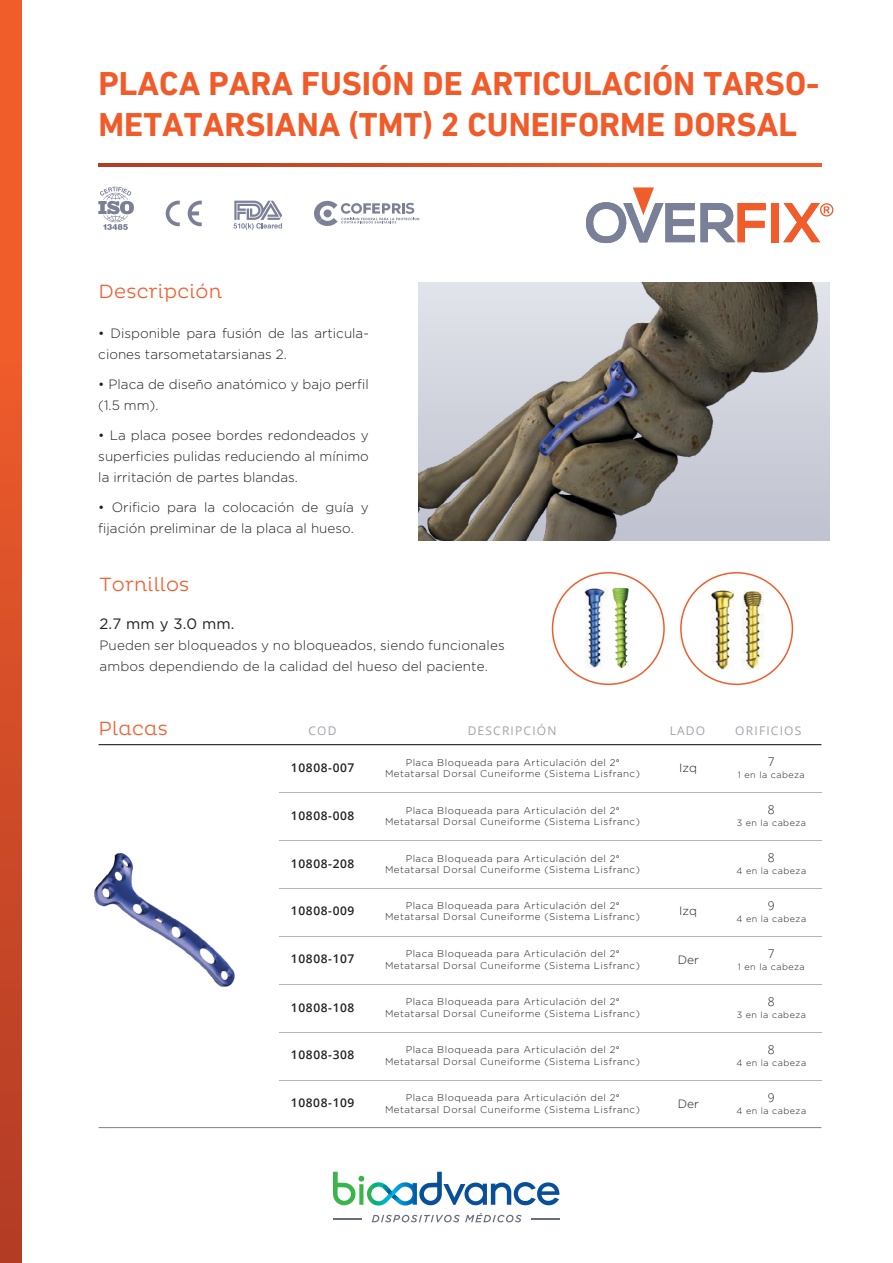
<style>
.page{position:relative;width:893px;height:1263px;background:#fff}
.page>*{position:absolute;margin:0;border:0;box-sizing:border-box;transform-origin:0 0}
.t1{font:700 33.75px/40.5px "DIN Next LT Pro";color:#f15a29}
.t2{font:300 19.5px "Pluto";letter-spacing:.01em;color:#f15c2b}
.t3{font:15px "Gotham";color:#231f20}
.t4{font:300 13.5px/21px "Gotham";color:#231f20}
.t5{font:600 12px "Open Sans";letter-spacing:.05em;color:#231f20}
.t6{font:12px "Open Sans";letter-spacing:.1em;color:#a0a3ab}
.t7{font:300 12px "Gotham";color:#231f20}
.t8{font:300 12px "Open Sans";color:#231f20}
.t9{font:300 9.75px/11.4px "Gotham";letter-spacing:.05em;color:#231f20;text-align:center}
.t10{font:300 9px "Gotham";letter-spacing:.05em;color:#231f20}
.s1{font-family:"Myriad Pro";font-weight:400}
</style>
<div class="page">
<div style="left:0;top:0;width:21px;height:1263px;background:linear-gradient(to bottom,#fd622c,#b43d25)"></div>
<svg style="left:99px;top:163px;width:722px;height:3px;background:#d84f28"></svg>
<div style="left:771px;top:203px;width:8px;height:39px;background:#f15c2b"></div>
<svg style="left:783px;top:203px;width:50px;height:39px"></svg>
<svg style="left:586px;top:187px;width:180px;height:56px"></svg>
<svg style="left:333px;top:1172px;width:226px;height:34px"></svg>
<svg style="left:334px;top:1218px;width:28px;height:1px"></svg>
<svg style="left:531px;top:1218px;width:29px;height:1px"></svg>
<svg style="left:372px;top:1213px;width:150px;height:9px"></svg>
<svg style="left:166px;top:201px;width:14px;height:25px"></svg>
<svg style="left:188px;top:201px;width:14px;height:25px"></svg>
<svg style="left:234px;top:201px;width:48px;height:29px"></svg>
<svg style="left:98px;top:187px;width:36px;height:43px"></svg>
<svg style="left:314px;top:201px;width:105px;height:25px"></svg>
<img style="left:94px;top:853px;width:141px;height:134px">
<hr style="left:99px;top:744px;width:722px;height:1px;background:#030505">
<hr style="left:99px;top:1127px;width:722px;height:1px;background:#7b8096">
<hr style="left:279px;top:792px;width:542px;height:1px;background:#b1b6b9">
<hr style="left:279px;top:840px;width:542px;height:1px;background:#b1b6b9">
<hr style="left:279px;top:936px;width:542px;height:1px;background:#b1b6b9">
<hr style="left:279px;top:984px;width:542px;height:1px;background:#b1b6b9">
<hr style="left:279px;top:1032px;width:542px;height:1px;background:#b1b6b9">
<img style="left:419px;top:282px;width:410px;height:258px">
<hr style="left:279px;top:888px;width:542px;height:1px;background:#b1b6b9">
<hr style="left:279px;top:1080px;width:542px;height:1px;background:#b1b6b9">
<div style="left:552px;top:572px;width:113px;height:113px;border:2px solid #f15c2b;border-radius:50%"></div>
<img style="left:613px;top:589px;width:15px;height:78px">
<img style="left:584px;top:588px;width:24px;height:80px">
<img style="left:742px;top:590px;width:22px;height:79px">
<img style="left:711px;top:590px;width:23px;height:79px">
<div style="left:680px;top:572px;width:113px;height:113px;border:2px solid #f15c2b;border-radius:50%"></div>
<h1 class="t1" style="left:99px;top:63px;width:722px">PLACA PARA FUSIÓN DE ARTICULACIÓN TARSO-<br>METATARSIANA (TMT) 2 CUNEIFORME DORSAL</h1>
<h2 class="t2" style="left:99px;top:280px;width:125px">Descripción</h2>
<h3 class="t4" style="left:98px;top:322px;width:272px">• Disponible para fusión de las articula&shy;ciones tarsometatarsianas 2.</h3>
<h3 class="t4" style="left:98px;top:373px;width:272px">• Placa de diseño anatómico y bajo perfil (1.5 mm).</h3>
<h3 class="t4" style="left:98px;top:424px;width:272px;text-align:justify">• La placa posee bordes redondeados y superficies pulidas reduciendo al mínimo la irritación de partes blandas.</h3>
<h3 class="t4" style="left:98px;top:496px;width:272px">• Orificio para la colocación de guía y fijación preliminar de la placa al hueso.</h3>
<h2 class="t2" style="left:100px;top:574px;width:91px">Tornillos</h2>
<h3 class="t3" style="left:100px;top:614px;width:137px">2.7 mm y 3.0 mm.</h3>
<h3 class="t4" style="left:100px;top:634px;width:407px">Pueden ser bloqueados y no bloqueados, siendo funcionales ambos dependiendo de la calidad del hueso del paciente.</h3>
<h2 class="t2" style="left:99px;top:717px;width:71px">Placas</h2>
<p class="t6" style="left:308px;top:722px;width:30px">COD</p>
<p class="t6" style="left:468px;top:722px;width:90px">DESCRIPCIÓN</p>
<p class="t6" style="left:670px;top:722px;width:37px">LADO</p>
<p class="t7" style="left:679px;top:760px;width:19px">Izq</p>
<p class="t9" style="left:385px;top:756px;width:256px">Placa Bloqueada para Articulación del 2<span class="s1">°<br></span>Metatarsal Dorsal Cuneiforme (Sistema Lisfranc)</p>
<p class="t5" style="left:291px;top:759px;width:65px">10808-007</p>
<p class="t5" style="left:291px;top:807px;width:65px">10808-008</p>
<p class="t5" style="left:291px;top:855px;width:65px">10808-208</p>
<p class="t5" style="left:291px;top:902px;width:65px">10808-009</p>
<p class="t5" style="left:291px;top:951px;width:65px">10808-107</p>
<p class="t5" style="left:291px;top:999px;width:65px">10808-108</p>
<p class="t5" style="left:291px;top:1047px;width:65px">10808-308</p>
<p class="t5" style="left:291px;top:1095px;width:65px">10808-109</p>
<p class="t9" style="left:385px;top:804px;width:256px">Placa Bloqueada para Articulación del 2<span class="s1">°<br></span>Metatarsal Dorsal Cuneiforme (Sistema Lisfranc)</p>
<p class="t9" style="left:385px;top:852px;width:256px">Placa Bloqueada para Articulación del 2<span class="s1">°<br></span>Metatarsal Dorsal Cuneiforme (Sistema Lisfranc)</p>
<p class="t9" style="left:385px;top:900px;width:256px">Placa Bloqueada para Articulación del 2<span class="s1">°<br></span>Metatarsal Dorsal Cuneiforme (Sistema Lisfranc)</p>
<p class="t9" style="left:385px;top:948px;width:256px">Placa Bloqueada para Articulación del 2<span class="s1">°<br></span>Metatarsal Dorsal Cuneiforme (Sistema Lisfranc)</p>
<p class="t9" style="left:385px;top:996px;width:256px">Placa Bloqueada para Articulación del 2<span class="s1">°<br></span>Metatarsal Dorsal Cuneiforme (Sistema Lisfranc)</p>
<p class="t9" style="left:385px;top:1044px;width:256px">Placa Bloqueada para Articulación del 2<span class="s1">°<br></span>Metatarsal Dorsal Cuneiforme (Sistema Lisfranc)</p>
<p class="t9" style="left:385px;top:1092px;width:256px">Placa Bloqueada para Articulación del 2<span class="s1">°<br></span>Metatarsal Dorsal Cuneiforme (Sistema Lisfranc)</p>
<p class="t7" style="left:679px;top:904px;width:19px">Izq</p>
<p class="t7" style="left:678px;top:952px;width:23px">Der</p>
<p class="t7" style="left:678px;top:1096px;width:23px">Der</p>
<p class="t6" style="left:735px;top:722px;width:68px">ORIFICIOS</p>
<p class="t8" style="left:768px;top:754px;width:8px">7</p>
<p class="t10" style="left:738px;top:769px;width:68px">1 en la cabeza</p>
<p class="t8" style="left:768px;top:802px;width:8px">8</p>
<p class="t10" style="left:737px;top:817px;width:71px">3 en la cabeza</p>
<p class="t8" style="left:768px;top:850px;width:8px">8</p>
<p class="t10" style="left:736px;top:865px;width:71px">4 en la cabeza</p>
<p class="t8" style="left:768px;top:897px;width:8px">9</p>
<p class="t10" style="left:736px;top:913px;width:71px">4 en la cabeza</p>
<p class="t8" style="left:768px;top:945px;width:8px">7</p>
<p class="t10" style="left:738px;top:961px;width:68px">1 en la cabeza</p>
<p class="t8" style="left:768px;top:994px;width:8px">8</p>
<p class="t10" style="left:737px;top:1009px;width:71px">3 en la cabeza</p>
<p class="t8" style="left:768px;top:1041px;width:8px">8</p>
<p class="t10" style="left:736px;top:1057px;width:71px">4 en la cabeza</p>
<p class="t8" style="left:768px;top:1089px;width:8px">9</p>
<p class="t10" style="left:736px;top:1105px;width:71px">4 en la cabeza</p>
</div>
